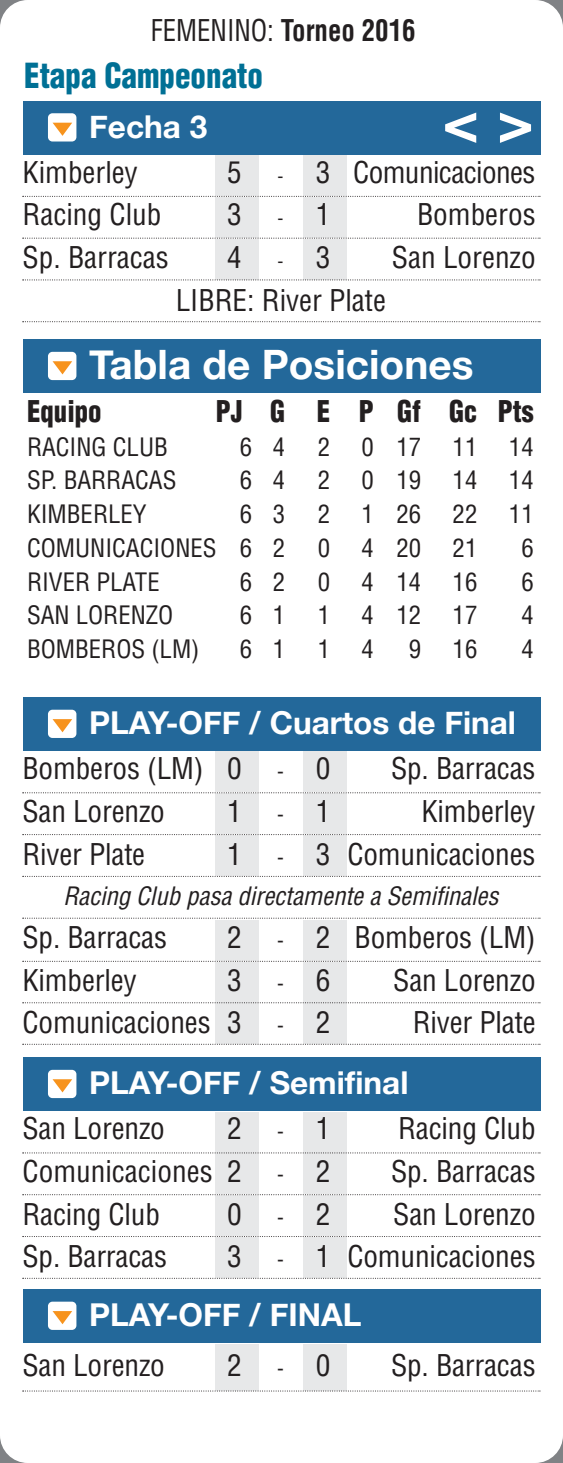
<style>
.page{position:relative;width:563px;height:1463px;background:#fff}
.page>*{position:absolute;margin:0;border:0;box-sizing:border-box;transform-origin:0 0}
.t1{font:700 54px "Helvetica";color:#fff}
.t2{font:700 40.5px "Helvetica Neue";color:#fff}
.t3{font:900 condensed 33.75px "Helvetica";color:#007095;scale:.92 1}
.t4{font:700 31.5px "Helvetica Neue";color:#fff}
.t5{font:condensed 29.25px "Helvetica";letter-spacing:-.005em;color:#231f20}
.t6{font:700 condensed 29.25px "Helvetica";color:#231f20;scale:.92 1}
.t7{font:900 condensed 29.25px "Helvetica";color:#231f20;scale:.92 1}
.t8{font:condensed 24.75px "Helvetica";color:#231f20}
.t9{font:italic condensed 24.75px "Helvetica";color:#231f20}
.s1{font-weight:400}
.s2{font-size:18px}
.s3{font-size:20.25px}
</style>
<div class="page">
<div style="left:215px;top:155px;width:44px;height:41px;background:#e7e8e9"></div>
<div style="left:303px;top:155px;width:44px;height:41px;background:#e7e8e9"></div>
<div style="left:215px;top:197px;width:44px;height:41px;background:#e7e8e9"></div>
<div style="left:303px;top:197px;width:44px;height:41px;background:#e7e8e9"></div>
<div style="left:215px;top:239px;width:44px;height:40px;background:#e7e8e9"></div>
<div style="left:303px;top:239px;width:44px;height:40px;background:#e7e8e9"></div>
<svg style="left:22px;top:196px;width:518px;height:1px"></svg>
<svg style="left:22px;top:238px;width:518px;height:1px"></svg>
<svg style="left:22px;top:279px;width:518px;height:1px"></svg>
<svg style="left:22px;top:321px;width:518px;height:1px"></svg>
<div style="left:22px;top:101px;width:518px;height:53px;background:#23689a"></div>
<div style="left:48px;top:113px;width:28px;height:28px;background:#fff;border-radius:4px"></div>
<svg style="left:53px;top:123px;width:19px;height:13px"></svg>
<div style="left:22px;top:340px;width:518px;height:53px;background:#23689a"></div>
<div style="left:48px;top:352px;width:28px;height:28px;background:#fff;border-radius:4px"></div>
<svg style="left:53px;top:361px;width:19px;height:13px"></svg>
<div style="left:215px;top:1343px;width:44px;height:47px;background:#e7e8e9"></div>
<div style="left:303px;top:1343px;width:44px;height:47px;background:#e7e8e9"></div>
<svg style="left:22px;top:1390px;width:518px;height:1px"></svg>
<div style="left:215px;top:751px;width:44px;height:41px;background:#e7e8e9"></div>
<div style="left:303px;top:751px;width:44px;height:41px;background:#e7e8e9"></div>
<div style="left:215px;top:793px;width:44px;height:41px;background:#e7e8e9"></div>
<div style="left:303px;top:793px;width:44px;height:41px;background:#e7e8e9"></div>
<div style="left:215px;top:835px;width:44px;height:41px;background:#e7e8e9"></div>
<div style="left:303px;top:835px;width:44px;height:41px;background:#e7e8e9"></div>
<svg style="left:22px;top:792px;width:518px;height:1px"></svg>
<svg style="left:22px;top:834px;width:518px;height:1px"></svg>
<svg style="left:22px;top:876px;width:518px;height:1px"></svg>
<svg style="left:22px;top:917px;width:518px;height:1px"></svg>
<div style="left:215px;top:920px;width:44px;height:40px;background:#e7e8e9"></div>
<div style="left:303px;top:920px;width:44px;height:40px;background:#e7e8e9"></div>
<div style="left:215px;top:962px;width:44px;height:40px;background:#e7e8e9"></div>
<div style="left:303px;top:962px;width:44px;height:40px;background:#e7e8e9"></div>
<div style="left:215px;top:1003px;width:44px;height:40px;background:#e7e8e9"></div>
<div style="left:303px;top:1003px;width:44px;height:40px;background:#e7e8e9"></div>
<svg style="left:22px;top:960px;width:518px;height:2px"></svg>
<svg style="left:22px;top:1002px;width:518px;height:1px"></svg>
<svg style="left:22px;top:1043px;width:518px;height:1px"></svg>
<div style="left:22px;top:698px;width:518px;height:53px;background:#23689a"></div>
<div style="left:48px;top:709px;width:28px;height:29px;background:#fff;border-radius:4px"></div>
<svg style="left:53px;top:719px;width:19px;height:13px"></svg>
<div style="left:22px;top:1289px;width:518px;height:53px;background:#23689a"></div>
<div style="left:48px;top:1301px;width:28px;height:28px;background:#fff;border-radius:4px"></div>
<svg style="left:53px;top:1311px;width:19px;height:13px"></svg>
<div style="left:215px;top:1111px;width:44px;height:41px;background:#e7e8e9"></div>
<div style="left:303px;top:1111px;width:44px;height:41px;background:#e7e8e9"></div>
<div style="left:215px;top:1153px;width:44px;height:41px;background:#e7e8e9"></div>
<div style="left:303px;top:1153px;width:44px;height:41px;background:#e7e8e9"></div>
<div style="left:215px;top:1195px;width:44px;height:41px;background:#e7e8e9"></div>
<div style="left:303px;top:1195px;width:44px;height:41px;background:#e7e8e9"></div>
<div style="left:215px;top:1237px;width:44px;height:40px;background:#e7e8e9"></div>
<div style="left:303px;top:1237px;width:44px;height:40px;background:#e7e8e9"></div>
<svg style="left:22px;top:1152px;width:518px;height:1px"></svg>
<svg style="left:22px;top:1194px;width:518px;height:1px"></svg>
<svg style="left:22px;top:1236px;width:518px;height:1px"></svg>
<svg style="left:22px;top:1277px;width:518px;height:1px"></svg>
<div style="left:22px;top:1058px;width:518px;height:53px;background:#23689a"></div>
<div style="left:48px;top:1069px;width:28px;height:29px;background:#fff;border-radius:4px"></div>
<svg style="left:53px;top:1079px;width:19px;height:13px"></svg>
<p class="t6" style="left:151px;top:14px;width:289px"><span class="s1">FEMENINO:</span> Torneo 2016</p>
<p class="t3" style="left:24px;top:57px;width:261px">Etapa Campeonato</p>
<p class="t4" style="left:89px;top:107px;width:119px">Fecha 3</p>
<h1 class="t1" style="left:444px;top:92px;width:88px">&lt; &gt;</h1>
<p class="t5" style="left:22px;top:155px;width:117px">Kimberley</p>
<p class="t5" style="left:227px;top:155px;width:310px">5 <span class="s2">-</span> 3 Comunicaciones</p>
<p class="t5" style="left:22px;top:198px;width:140px">Racing Club</p>
<p class="t5" style="left:227px;top:198px;width:105px">3<span class="s2">-</span>1</p>
<p class="t5" style="left:417px;top:198px;width:120px">Bomberos</p>
<p class="t5" style="left:23px;top:241px;width:148px">Sp. Barracas</p>
<p class="t5" style="left:227px;top:241px;width:105px">4<span class="s2">-</span>3</p>
<p class="t5" style="left:391px;top:241px;width:145px">San Lorenzo</p>
<p class="t5" style="left:176px;top:284px;width:212px">LIBRE: River Plate</p>
<h2 class="t2" style="left:89px;top:340px;width:385px">Tabla de Posiciones</h2>
<p class="t7" style="left:27px;top:394px;width:83px">Equipo</p>
<p class="t7" style="left:216px;top:394px;width:347px">PJ G E P Gf Gc Pts</p>
<p class="t8" style="left:27px;top:432px;width:142px">RACING CLUB</p>
<p class="t8" style="left:240px;top:432px;width:47px">6 4</p>
<p class="t8" style="left:318px;top:432px;width:14px">2</p>
<p class="t8" style="left:361px;top:432px;width:61px">0 17</p>
<p class="t8" style="left:452px;top:432px;width:26px">11</p>
<p class="t8" style="left:509px;top:432px;width:26px">14</p>
<p class="t8" style="left:27px;top:466px;width:151px">SP. BARRACAS</p>
<p class="t8" style="left:240px;top:466px;width:47px">6 4</p>
<p class="t8" style="left:318px;top:466px;width:14px">2</p>
<p class="t8" style="left:361px;top:466px;width:61px">0 19</p>
<p class="t8" style="left:452px;top:466px;width:26px">14</p>
<p class="t8" style="left:509px;top:466px;width:26px">14</p>
<p class="t8" style="left:27px;top:500px;width:121px">KIMBERLEY</p>
<p class="t8" style="left:240px;top:500px;width:47px">6 3</p>
<p class="t8" style="left:318px;top:500px;width:14px">2</p>
<p class="t8" style="left:361px;top:500px;width:61px">1 26</p>
<p class="t8" style="left:452px;top:500px;width:26px">22</p>
<p class="t8" style="left:509px;top:500px;width:26px">11</p>
<p class="t8" style="left:27px;top:534px;width:259px">COMUNICACIONES 6 2</p>
<p class="t8" style="left:318px;top:534px;width:14px">0</p>
<p class="t8" style="left:361px;top:534px;width:61px">4 20</p>
<p class="t8" style="left:452px;top:534px;width:26px">21</p>
<p class="t8" style="left:521px;top:534px;width:14px">6</p>
<p class="t8" style="left:27px;top:567px;width:134px">RIVER PLATE</p>
<p class="t8" style="left:240px;top:567px;width:47px">6 2</p>
<p class="t8" style="left:318px;top:567px;width:14px">0</p>
<p class="t8" style="left:361px;top:567px;width:61px">4 14</p>
<p class="t8" style="left:452px;top:567px;width:26px">16</p>
<p class="t8" style="left:521px;top:567px;width:14px">6</p>
<p class="t8" style="left:27px;top:601px;width:148px">SAN LORENZO</p>
<p class="t8" style="left:240px;top:601px;width:47px">6 1</p>
<p class="t8" style="left:318px;top:601px;width:14px">1</p>
<p class="t8" style="left:361px;top:601px;width:61px">4 12</p>
<p class="t8" style="left:452px;top:601px;width:26px">17</p>
<p class="t8" style="left:521px;top:601px;width:14px">4</p>
<p class="t8" style="left:27px;top:635px;width:174px">BOMBEROS (LM)</p>
<p class="t8" style="left:240px;top:635px;width:47px">6 1</p>
<p class="t8" style="left:318px;top:635px;width:14px">1</p>
<p class="t8" style="left:361px;top:635px;width:14px">4</p>
<p class="t8" style="left:408px;top:635px;width:14px">9</p>
<p class="t8" style="left:452px;top:635px;width:26px">16</p>
<p class="t8" style="left:521px;top:635px;width:14px">4</p>
<p class="t4" style="left:89px;top:703px;width:428px">PLAY-OFF / Cuartos de Final</p>
<p class="t5" style="left:22px;top:752px;width:309px">Bomberos (LM) 0 <span class="s3">-</span> 0</p>
<p class="t5" style="left:391px;top:752px;width:146px">Sp. Barracas</p>
<p class="t5" style="left:23px;top:794px;width:144px">San Lorenzo</p>
<p class="t5" style="left:227px;top:794px;width:105px">1<span class="s3">-</span>1</p>
<p class="t5" style="left:421px;top:794px;width:116px">Kimberley</p>
<p class="t5" style="left:22px;top:837px;width:124px">River Plate</p>
<p class="t5" style="left:227px;top:837px;width:310px">1 <span class="s3">-</span> 3 Comunicaciones</p>
<p class="t9" style="left:63px;top:882px;width:437px">Racing Club pasa directamente a Semifinales</p>
<p class="t5" style="left:22px;top:920px;width:146px">Sp. Barracas</p>
<p class="t5" style="left:227px;top:920px;width:310px">2 <span class="s3">-</span> 2 Bomberos (LM)</p>
<p class="t5" style="left:23px;top:963px;width:116px">Kimberley</p>
<p class="t5" style="left:227px;top:963px;width:105px">3<span class="s3">-</span>6</p>
<p class="t5" style="left:393px;top:963px;width:144px">San Lorenzo</p>
<p class="t5" style="left:23px;top:1006px;width:309px">Comunicaciones 3 <span class="s3">-</span> 2</p>
<p class="t5" style="left:413px;top:1006px;width:124px">River Plate</p>
<p class="t4" style="left:89px;top:1063px;width:321px">PLAY-OFF / Semifinal</p>
<p class="t5" style="left:22px;top:1112px;width:144px">San Lorenzo</p>
<p class="t5" style="left:227px;top:1112px;width:105px">2<span class="s3">-</span>1</p>
<p class="t5" style="left:398px;top:1112px;width:139px">Racing Club</p>
<p class="t5" style="left:23px;top:1154px;width:309px">Comunicaciones 2 <span class="s3">-</span> 2</p>
<p class="t5" style="left:391px;top:1154px;width:146px">Sp. Barracas</p>
<p class="t5" style="left:23px;top:1197px;width:139px">Racing Club</p>
<p class="t5" style="left:227px;top:1197px;width:105px">0<span class="s3">-</span>2</p>
<p class="t5" style="left:393px;top:1197px;width:144px">San Lorenzo</p>
<p class="t5" style="left:23px;top:1240px;width:146px">Sp. Barracas</p>
<p class="t5" style="left:227px;top:1240px;width:310px">3 <span class="s3">-</span> 1 Comunicaciones</p>
<p class="t4" style="left:89px;top:1295px;width:273px">PLAY-OFF / FINAL</p>
<p class="t5" style="left:22px;top:1349px;width:144px">San Lorenzo</p>
<p class="t5" style="left:227px;top:1349px;width:105px">2<span class="s3">-</span>0</p>
<p class="t5" style="left:391px;top:1349px;width:146px">Sp. Barracas</p>
</div>
